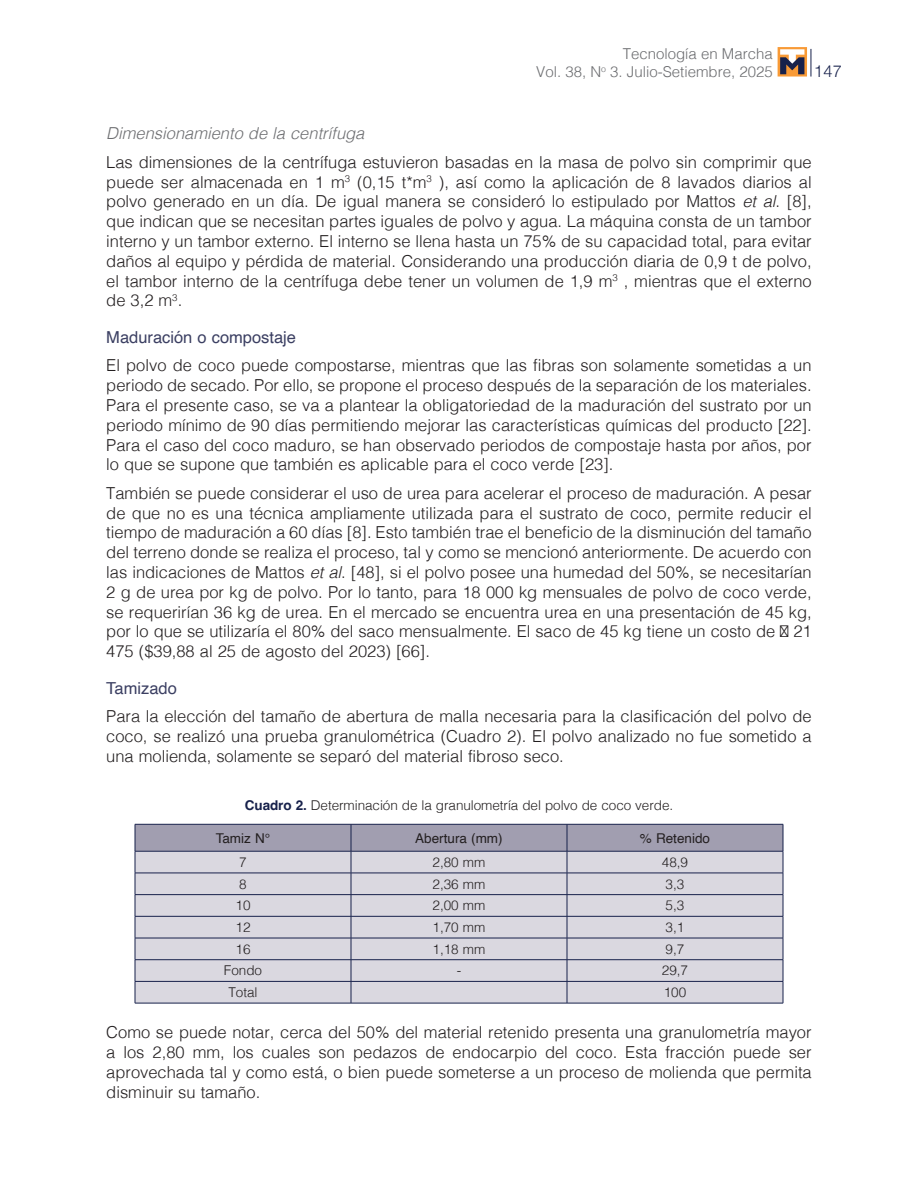
<style>
.page{position:relative;width:918px;height:1188px;background:#fff}
.page>*{position:absolute;margin:0;border:0;box-sizing:border-box;transform-origin:0 0}
.t1{font:300 16.5px/19.8px "Helvetica";color:#231f20;text-align:justify}
.t2{font:italic 300 16.5px "Helvetica";color:#6c6d70}
.t3{font:16.5px "Helvetica";color:#3b3f62}
.t4{font:300 16.5px "Helvetica Neue";color:#17214b}
.t5{font:300 15px/18px "Helvetica";color:#6c6d70;text-align:right}
.t6{font:300 13.5px "Helvetica";letter-spacing:-.005em;color:#231f20}
.t7{font:13.5px "Helvetica";color:#231f20}
.s1{font-style:italic}
.s2{font-weight:700;color:#17214b}
</style>
<div class="page">
<svg style="left:811px;top:49px;width:1px;height:28px"></svg>
<svg style="left:778px;top:47px;width:29px;height:30px"></svg>
<svg style="left:780px;top:49px;width:24px;height:25px"></svg>
<svg style="left:135px;top:824px;width:649px;height:179px"></svg>
<hr style="left:135px;top:1003px;width:216px;height:1px;background:#17214b">
<hr style="left:351px;top:1003px;width:216px;height:1px;background:#17214b">
<hr style="left:567px;top:1003px;width:216px;height:1px;background:#17214b">
<p class="t5" style="left:536px;top:43px;width:238px">Tecnología en Marcha<br>Vol. 38, N<sup>o</sup> 3. Julio-Setiembre, 2025</p>
<p class="t4" style="left:814px;top:57px;width:29px">147</p>
<p class="t2" style="left:106px;top:120px;width:260px">Dimensionamiento de la centrífuga</p>
<p class="t1" style="left:106px;top:151px;width:707px">Las dimensiones de la centrífuga estuvieron basadas en la masa de polvo sin comprimir que puede ser almacenada en 1 m<sup>3</sup> (0,15 t*m<sup>3</sup> ), así como la aplicación de 8 lavados diarios al polvo generado en un día. De igual manera se consideró lo estipulado por Mattos <span class="s1">et al</span>. [8], que indican que se necesitan partes iguales de polvo y agua. La máquina consta de un tambor interno y un tambor externo. El interno se llena hasta un 75% de su capacidad total, para evitar daños al equipo y pérdida de material. Considerando una producción diaria de 0,9 t de polvo, el tambor interno de la centrífuga debe tener un volumen de 1,9 m<sup>3</sup> , mientras que el externo de 3,2 m<sup>3</sup>.</p>
<p class="t3" style="left:106px;top:325px;width:191px">Maduración o compostaje</p>
<p class="t1" style="left:106px;top:354px;width:707px">El polvo de coco puede compostarse, mientras que las fibras son solamente sometidas a un periodo de secado. Por ello, se propone el proceso después de la separación de los materiales.<br>Para el presente caso, se va a plantear la obligatoriedad de la maduración del sustrato por un periodo mínimo de 90 días permitiendo mejorar las características químicas del producto [22].<br>Para el caso del coco maduro, se han observado periodos de compostaje hasta por años, por lo que se supone que también es aplicable para el coco verde [23].</p>
<p class="t1" style="left:106px;top:482px;width:707px">También se puede considerar el uso de urea para acelerar el proceso de maduración. A pesar de que no es una técnica ampliamente utilizada para el sustrato de coco, permite reducir el tiempo de maduración a 60 días [8]. Esto también trae el beneficio de la disminución del tamaño del terreno donde se realiza el proceso, tal y como se mencionó anteriormente. De acuerdo con las indicaciones de Mattos <span class="s1">et al</span>. [48], si el polvo posee una humedad del 50%, se necesitarían 2 g de urea por kg de polvo. Por lo tanto, para 18 000 kg mensuales de polvo de coco verde, se requerirían 36 kg de urea. En el mercado se encuentra urea en una presentación de 45 kg, por lo que se utilizaría el 80% del saco mensualmente. El saco de 45 kg tiene un costo de ₡ 21<br>475 ($39,88 al 25 de agosto del 2023) [66].</p>
<p class="t3" style="left:106px;top:675px;width:72px">Tamizado</p>
<p class="t1" style="left:106px;top:705px;width:707px">Para la elección del tamaño de abertura de malla necesaria para la clasificación del polvo de coco, se realizó una prueba granulométrica (Cuadro 2). El polvo analizado no fue sometido a una molienda, solamente se separó del material fibroso seco.</p>
<p class="t6" style="left:245px;top:793px;width:430px"><span class="s2">Cuadro 2.</span> Determinación de la granulometría del polvo de coco verde.</p>
<p class="t7" style="left:216px;top:828px;width:56px">Tamiz N°</p>
<p class="t7" style="left:415px;top:828px;width:89px">Abertura (mm)</p>
<p class="t7" style="left:640px;top:828px;width:72px">% Retenido</p>
<p class="t6" style="left:239px;top:851px;width:9px">7</p>
<p class="t6" style="left:433px;top:851px;width:54px">2,80 mm</p>
<p class="t6" style="left:662px;top:851px;width:28px">48,9</p>
<p class="t6" style="left:239px;top:872px;width:9px">8</p>
<p class="t6" style="left:433px;top:872px;width:54px">2,36 mm</p>
<p class="t6" style="left:666px;top:872px;width:20px">3,3</p>
<p class="t6" style="left:236px;top:894px;width:17px">10</p>
<p class="t6" style="left:433px;top:894px;width:54px">2,00 mm</p>
<p class="t6" style="left:666px;top:894px;width:20px">5,3</p>
<p class="t6" style="left:236px;top:916px;width:17px">12</p>
<p class="t6" style="left:433px;top:916px;width:54px">1,70 mm</p>
<p class="t6" style="left:666px;top:916px;width:20px">3,1</p>
<p class="t6" style="left:236px;top:937px;width:17px">16</p>
<p class="t6" style="left:433px;top:937px;width:54px">1,18 mm</p>
<p class="t6" style="left:666px;top:937px;width:20px">9,7</p>
<p class="t6" style="left:224px;top:959px;width:40px">Fondo</p>
<p class="t6" style="left:457px;top:959px;width:6px">-</p>
<p class="t6" style="left:662px;top:959px;width:28px">29,7</p>
<p class="t6" style="left:228px;top:981px;width:31px">Total</p>
<p class="t6" style="left:664px;top:981px;width:24px">100</p>
<p class="t1" style="left:106px;top:1021px;width:707px">Como se puede notar, cerca del 50% del material retenido presenta una granulometría mayor a los 2,80 mm, los cuales son pedazos de endocarpio del coco. Esta fracción puede ser aprovechada tal y como está, o bien puede someterse a un proceso de molienda que permita disminuir su tamaño.</p>
</div>
